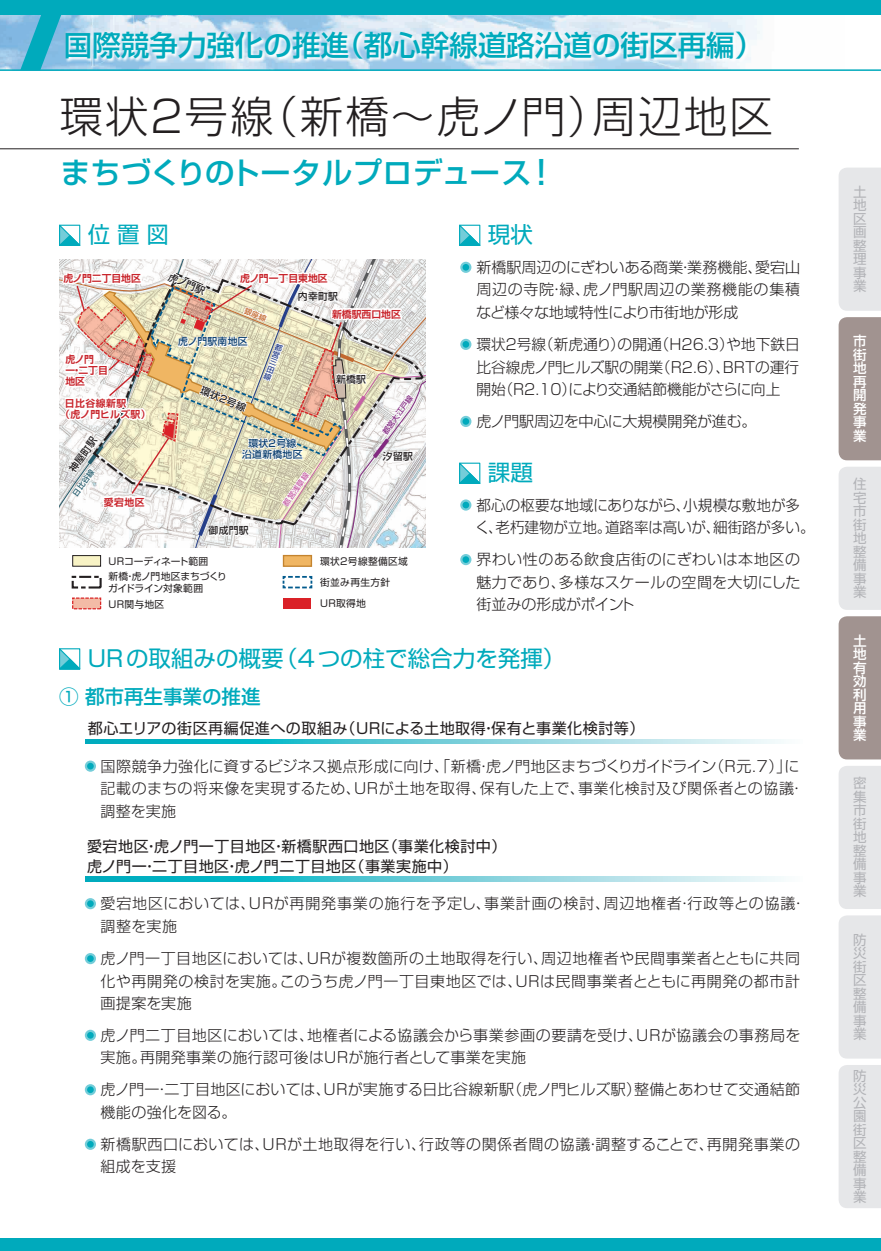
<style>
.page{position:relative;width:881px;height:1251px;background:#fff}
.page>*{position:absolute;margin:0;border:0;box-sizing:border-box;transform-origin:0 0}
.t1{font:300 43.5px "Shin Go Pro";letter-spacing:.05em;color:#231f20}
.t2{font:500 30px "Shin Go Pro";letter-spacing:.005em;color:#00aabc}
.t3{font:500 28.5px "Shin Go Pro";color:#00aabc}
.t4{font:22.5px "Shin Go Pro";color:#00aabc}
.t5{font:500 19.5px "Shin Go Pro";color:#00aabc}
.t6{font:300 15px/22.5px "Shin Go Pro";letter-spacing:.01em;color:#231f20;text-align:justify}
.t7{font:15px/19.5px "Shin Go Pro";letter-spacing:.035em;color:#231f20}
.t8{font:300 15px/22.5px "Shin Go Pro";letter-spacing:.055em;color:#231f20}
.t9{font:300 15px/22.5px "Shin Go Pro";letter-spacing:.04em;color:#231f20}
.t10{font:300 15px "Shin Go Pro";letter-spacing:-.01em;color:#231f20}
.t11{font:13.5px/13.5px "Shin Go Pro";color:#b2b3b7;text-align:justify}
.t12{font:500 13.5px/13.5px "Shin Go Pro";color:#fff;text-align:justify}
.t13{font:700 9.75px/11.2px "Shin Go Pro De";color:#c8242b}
.t14{font:9.75px/20.9px "Shin Go Pro";letter-spacing:.03em;color:#231f20}
.t15{font:500 9.75px "Shin Go Pro";letter-spacing:.03em;color:#231f20}
.t16{font:9.75px/12px "Shin Go Pro";letter-spacing:-.015em;color:#231f20}
.t17{font:500 9.75px/11.2px "Shin Go Pro";letter-spacing:.03em;color:#0c3f6f;text-align:center}
.t18{font:700 9.75px/11.2px "Shin Go Pro De";letter-spacing:.04em;color:#c8242b}
.t19{font:9.75px "Shin Go Pro";letter-spacing:-.005em;color:#231f20}
.t20{font:500 7.5px "Shin Go Pro";color:#822a81}
.t21{font:500 7.5px "Shin Go Pro";color:#c661a5}
.t22{font:500 7.5px/7.6px "Shin Go Pro";color:#263f8a;text-align:justify}
.t23{font:500 7.5px "Shin Go Pro";color:#275d6d}
.s1{font-size:33px}
</style>
<div class="page">
<img style="left:0;top:15px;width:14px;height:54px">
<div style="left:0;top:0;width:880px;height:15px;background:#00aabc"></div>
<div style="left:0;top:1237px;width:880px;height:13px;background:#00aabc"></div>
<hr style="left:0;top:69px;width:880px;height:2px;background:#00aabc">
<hr style="left:0;top:148px;width:798px;height:1px;background:#231f20">
<img style="left:14px;top:15px;width:787px;height:56px">
<svg style="left:459px;top:224px;width:22px;height:22px"></svg>
<svg style="left:459px;top:462px;width:22px;height:22px"></svg>
<svg style="left:59px;top:648px;width:22px;height:22px"></svg>
<svg style="left:59px;top:224px;width:22px;height:22px"></svg>
<svg style="left:86px;top:739px;width:698px;height:4px;background:#69cdd9"></svg>
<svg style="left:86px;top:876px;width:698px;height:5px;background:#69cdd9"></svg>
<svg style="left:460px;top:262px;width:11px;height:11px"></svg>
<div style="left:462px;top:264px;width:7px;height:6px;background:#00aabc;border-radius:50%"></div>
<svg style="left:460px;top:416px;width:11px;height:11px"></svg>
<div style="left:462px;top:418px;width:7px;height:6px;background:#00aabc;border-radius:50%"></div>
<svg style="left:460px;top:339px;width:11px;height:11px"></svg>
<div style="left:462px;top:341px;width:7px;height:6px;background:#00aabc;border-radius:50%"></div>
<svg style="left:460px;top:499px;width:11px;height:11px"></svg>
<div style="left:462px;top:501px;width:7px;height:7px;background:#00aabc;border-radius:50%"></div>
<svg style="left:460px;top:554px;width:11px;height:11px"></svg>
<div style="left:462px;top:556px;width:7px;height:7px;background:#00aabc;border-radius:50%"></div>
<svg style="left:85px;top:760px;width:11px;height:11px"></svg>
<div style="left:87px;top:762px;width:7px;height:7px;background:#00aabc;border-radius:50%"></div>
<svg style="left:85px;top:897px;width:11px;height:12px"></svg>
<div style="left:87px;top:900px;width:7px;height:6px;background:#00aabc;border-radius:50%"></div>
<svg style="left:85px;top:952px;width:11px;height:11px"></svg>
<div style="left:87px;top:955px;width:7px;height:6px;background:#00aabc;border-radius:50%"></div>
<svg style="left:85px;top:1029px;width:11px;height:11px"></svg>
<svg style="left:87px;top:1031px;width:7px;height:7px"></svg>
<svg style="left:85px;top:1083px;width:11px;height:12px"></svg>
<div style="left:87px;top:1086px;width:7px;height:6px;background:#00aabc;border-radius:50%"></div>
<svg style="left:85px;top:1138px;width:11px;height:11px"></svg>
<svg style="left:87px;top:1140px;width:7px;height:7px"></svg>
<div style="left:839px;top:167px;width:41px;height:144px;background:#e6e7e9"></div>
<div style="left:838px;top:317px;width:42px;height:143px;background:#a19390"></div>
<div style="left:839px;top:467px;width:41px;height:142px;background:#e6e7e9"></div>
<div style="left:838px;top:616px;width:42px;height:143px;background:#a19390"></div>
<div style="left:839px;top:766px;width:41px;height:142px;background:#e6e7e9"></div>
<div style="left:839px;top:915px;width:41px;height:143px;background:#e6e7e9"></div>
<div style="left:839px;top:1065px;width:41px;height:142px;background:#e6e7e9"></div>
<div style="left:73px;top:555px;width:28px;height:11px;background:#f8f3c5"></div>
<div style="left:72px;top:555px;width:29px;height:11px;border:1px solid #231f20"></div>
<div style="left:283px;top:555px;width:28px;height:11px;background:#f0b663"></div>
<div style="left:283px;top:555px;width:29px;height:11px;border:1px solid #c4842f"></div>
<svg style="left:282px;top:576px;width:31px;height:13px"></svg>
<div style="left:283px;top:598px;width:28px;height:10px;background:#da2128"></div>
<div style="left:72px;top:597px;width:29px;height:12px;background:#f3bba6;border:1px dashed #da2728"></div>
<div style="left:72px;top:575px;width:30px;height:13px;border:2px dashed #231f20"></div>
<svg style="left:60px;top:260px;width:365px;height:288px"></svg>
<h3 class="t3" style="left:64px;top:22px;width:700px">国際競争力強化の推進（都心幹線道路沿道の街区再編）</h3>
<h1 class="t1" style="left:59px;top:80px;width:714px">環状２号線（新橋～虎ノ門）周辺地区</h1>
<h2 class="t2" style="left:60px;top:148px;width:498px">まちづくりのトータルプロデュース<span class="s1">！</span></h2>
<h3 class="t4" style="left:88px;top:216px;width:82px">位置図</h3>
<p class="t13" style="left:63px;top:271px;width:79px">虎ノ門二丁目地区</p>
<p class="t15" style="left:172px;top:269px;width:41px;rotate:23deg">虎ノ門駅</p>
<p class="t13" style="left:240px;top:271px;width:89px">虎ノ門一丁目東地区</p>
<p class="t15" style="left:298px;top:288px;width:42px">内幸町駅</p>
<p class="t13" style="left:332px;top:307px;width:70px">新橋駅西口地区</p>
<p class="t13" style="left:65px;top:352px;width:44px">虎ノ門<br>一・二丁目地区</p>
<p class="t18" style="left:60px;top:396px;width:92px;text-indent:5px">日比谷線新駅<br>（虎ノ門ヒルズ駅）</p>
<p class="t17" style="left:178px;top:335px;width:71px">虎ノ門駅南地区</p>
<p class="t15" style="left:204px;top:382px;width:49px;rotate:22deg">環状2号線</p>
<p class="t22" style="left:277px;top:342px;width:5px;rotate:21deg">都営三田線</p>
<p class="t15" style="left:65px;top:466px;width:42px;rotate:-55deg">神屋町駅</p>
<p class="t17" style="left:242px;top:436px;width:62px">環状2号線<br>沿道新橋地区</p>
<p class="t23" style="left:70px;top:491px;width:32px;rotate:-55deg">日比谷線</p>
<p class="t21" style="left:280px;top:501px;width:40px;rotate:-55deg">都営浅草線</p>
<p class="t13" style="left:104px;top:495px;width:42px">愛宕地区</p>
<p class="t15" style="left:208px;top:522px;width:42px">御成門駅</p>
<p class="t15" style="left:336px;top:371px;width:32px">新橋駅</p>
<p class="t20" style="left:379px;top:430px;width:48px;rotate:-55deg">都営大江戸線</p>
<p class="t15" style="left:383px;top:448px;width:32px">汐留駅</p>
<p class="t19" style="left:108px;top:553px;width:101px">URコーディネート範囲</p>
<p class="t14" style="left:320px;top:549px;width:89px">環状2号線整備区域街並み再生方針</p>
<p class="t14" style="left:108px;top:592px;width:57px">UR関与地区</p>
<p class="t14" style="left:320px;top:591px;width:47px">UR取得地</p>
<p class="t16" style="left:108px;top:569px;width:120px">新橋・虎ノ門地区まちづくりガイドライン対象範囲</p>
<h3 class="t4" style="left:487px;top:216px;width:46px">現状</h3>
<p class="t6" style="left:476px;top:254px;width:325px">新橋駅周辺のにぎわいある商業・業務機能、愛宕山周辺の寺院・緑、虎ノ門駅周辺の業務機能の集積など様々な地域特性により市街地が形成</p>
<p class="t6" style="left:476px;top:331px;width:325px">環状２号線（新虎通り）の開通（H26.3）や地下鉄日比谷線虎ノ門ヒルズ駅の開業（R2.6）、BRTの運行開始（R2.10）により交通結節機能がさらに向上</p>
<p class="t10" style="left:476px;top:409px;width:282px">虎ノ門駅周辺を中心に大規模開発が進む。</p>
<h3 class="t4" style="left:487px;top:454px;width:46px">課題</h3>
<p class="t6" style="left:475px;top:492px;width:341px">都心の枢要な地域にありながら、小規模な敷地が多く、老朽建物が立地。道路率は高いが、細街路が多い。</p>
<p class="t6" style="left:476px;top:546px;width:325px">界わい性のある飲食店街のにぎわいは本地区の魅力であり、多様なスケールの空間を大切にした街並みの形成がポイント</p>
<h3 class="t4" style="left:88px;top:639px;width:479px">URの取組みの概要（4つの柱で総合力を発揮）</h3>
<h3 class="t5" style="left:59px;top:680px;width:203px">① 都市再生事業の推進</h3>
<p class="t7" style="left:88px;top:716px;width:558px">都心エリアの街区再編促進への取組み（ＵＲによる土地取得・保有と事業化検討等）</p>
<p class="t6" style="left:100px;top:752px;width:704px;text-align:left">国際競争力強化に資するビジネス拠点形成に向け、「新橋・虎ノ門地区まちづくりガイドライン（R元.7）」に記載のまちの将来像を実現するため、URが土地を取得、保有した上で、事業化検討及び関係者との協議・調整を実施</p>
<p class="t7" style="left:87px;top:834px;width:420px">愛宕地区・虎ノ門一丁目地区・新橋駅西口地区（事業化検討中）虎ノ門一・二丁目地区・虎ノ門二丁目地区（事業実施中）</p>
<p class="t8" style="left:100px;top:890px;width:706px">愛宕地区においては、URが再開発事業の施行を予定し、事業計画の検討、周辺地権者・行政等との協議・調整を実施</p>
<p class="t6" style="left:100px;top:945px;width:700px">虎ノ門一丁目地区においては、ＵＲが複数箇所の土地取得を行い、周辺地権者や民間事業者とともに共同化や再開発の検討を実施。このうち虎ノ門一丁目東地区では、ＵＲは民間事業者とともに再開発の都市計画提案を実施</p>
<p class="t6" style="left:100px;top:1021px;width:701px">虎ノ門二丁目地区においては、地権者による協議会から事業参画の要請を受け、ＵＲが協議会の事務局を実施。再開発事業の施行認可後はＵＲが施行者として事業を実施</p>
<p class="t6" style="left:100px;top:1076px;width:700px">虎ノ門一・二丁目地区においては、ＵＲが実施する日比谷線新駅（虎ノ門ヒルズ駅）整備とあわせて交通結節機能の強化を図る。</p>
<p class="t9" style="left:100px;top:1130px;width:700px">新橋駅西口においては、URが土地取得を行い、行政等の関係者間の協議・調整することで、再開発事業の組成を支援</p>
<p class="t11" style="left:852px;top:183px;width:15px">土地区画整理事業</p>
<p class="t12" style="left:852px;top:333px;width:15px">市街地再開発事業</p>
<p class="t11" style="left:852px;top:475px;width:15px">住宅市街地整備事業</p>
<p class="t12" style="left:852px;top:632px;width:15px">土地有効利用事業</p>
<p class="t11" style="left:852px;top:774px;width:15px">密集市街地整備事業</p>
<p class="t11" style="left:852px;top:930px;width:15px">防災街区整備事業</p>
<p class="t11" style="left:852px;top:1066px;width:15px">防災公園街区整備事業</p>
</div>
